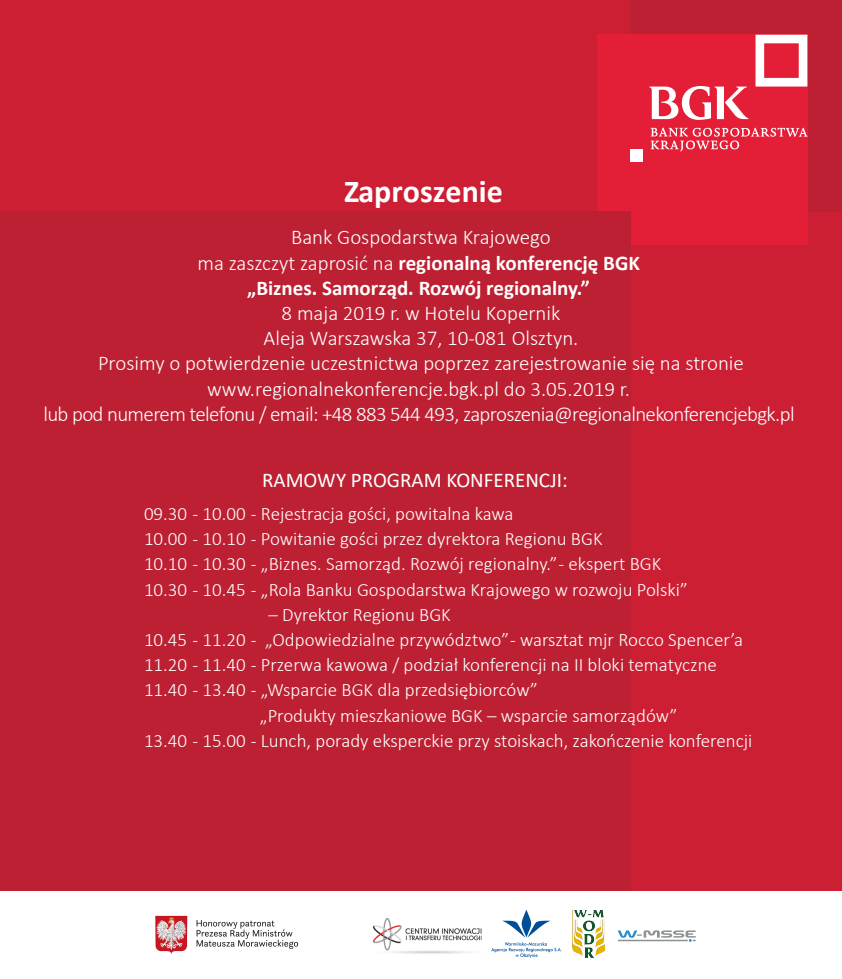
<style>
.page{position:relative;width:842px;height:979px;background:#fff}
.page>*{position:absolute;margin:0;border:0;box-sizing:border-box;transform-origin:0 0}
.t1{font:700 32px "Calibri";color:#fff}
.t2{font:300 21px/25.2px "Calibri";color:#fff;text-align:center}
.t3{font:700 21px/25.2px "Calibri";color:#fff;text-align:center}
.t4{font:21px "Calibri";color:#fff}
.t5{font:300 19px/25.2px "Calibri";color:#fff}
.s1{font-weight:300}
</style>
<div class="page">
<div style="left:518px;top:515px;width:324px;height:376px;background:#cc1f34"></div>
<div style="left:0;top:211px;width:630px;height:680px;background:#bd2032"></div>
<div style="left:0;top:0;width:842px;height:596px;background:#cc1f34"></div>
<div style="left:630px;top:0;width:212px;height:212px;background:#bd2032"></div>
<div style="left:597px;top:35px;width:210px;height:210px;background:#e31e36"></div>
<div style="left:0;top:212px;width:630px;height:384px;background:#bd2032"></div>
<div style="left:630px;top:149px;width:13px;height:13px;background:#fff"></div>
<svg style="left:649px;top:86px;width:99px;height:34px"></svg>
<svg style="left:755px;top:35px;width:52px;height:52px"></svg>
<svg style="left:651px;top:128px;width:156px;height:24px"></svg>
<img style="left:155px;top:915px;width:144px;height:39px">
<img style="left:491px;top:909px;width:71px;height:49px">
<img style="left:572px;top:910px;width:33px;height:47px">
<img style="left:617px;top:930px;width:79px;height:12px">
<img style="left:372px;top:918px;width:110px;height:36px">
<h1 class="t1" style="left:344px;top:169px;width:160px">Zaproszenie</h1>
<p class="t3" style="left:197px;top:225px;width:444px"><span class="s1">Bank Gospodarstwa Krajowego<br>ma zaszczyt zaprosić na</span> regionalną konferencję BGK „Biznes. Samorząd. Rozwój regionalny.”</p>
<p class="t2" style="left:43px;top:300px;width:753px">8 maja 2019 r. w Hotelu Kopernik<br>Aleja Warszawska 37, 10-081 Olsztyn.<br>Prosimy o potwierdzenie uczestnictwa poprzez zarejestrowanie się na stronie www.regionalnekonferencje.bgk.pl do 3.05.2019 r.<br>lub pod numerem telefonu / email: +48 883 544 493, zaproszenia@regionalnekonferencjebgk.pl</p>
<p class="t4" style="left:262px;top:465px;width:307px">RAMOWY PROGRAM KONFERENCJI:</p>
<p class="t5" style="left:144px;top:501px;width:545px">09.30 - 10.00 - Rejestracja gości, powitalna kawa<br>10.00 - 10.10 - Powitanie gości przez dyrektora Regionu BGK<br>10.10 - 10.30 - „Biznes. Samorząd. Rozwój regionalny.” - ekspert BGK 10.30 - 10.45 - „Rola Banku Gospodarstwa Krajowego w rozwoju Polski”</p>
<p class="t5" style="left:269px;top:602px;width:184px">– Dyrektor Regionu BGK</p>
<p class="t5" style="left:144px;top:627px;width:600px">10.45 - 11.20 - „Odpowiedzialne przywództwo” - warsztat mjr Rocco Spencer’a</p>
<p class="t5" style="left:144px;top:652px;width:574px">11.20 - 11.40 - Przerwa kawowa / podział konferencji na II bloki tematyczne</p>
<p class="t5" style="left:144px;top:677px;width:395px">11.40 - 13.40 - „Wsparcie BGK dla przedsiębiorców”</p>
<p class="t5" style="left:260px;top:702px;width:419px">„Produkty mieszkaniowe BGK – wsparcie samorządów”</p>
<p class="t5" style="left:144px;top:728px;width:610px">13.40 - 15.00 - Lunch, porady eksperckie przy stoiskach, zakończenie konferencji</p>
</div>
